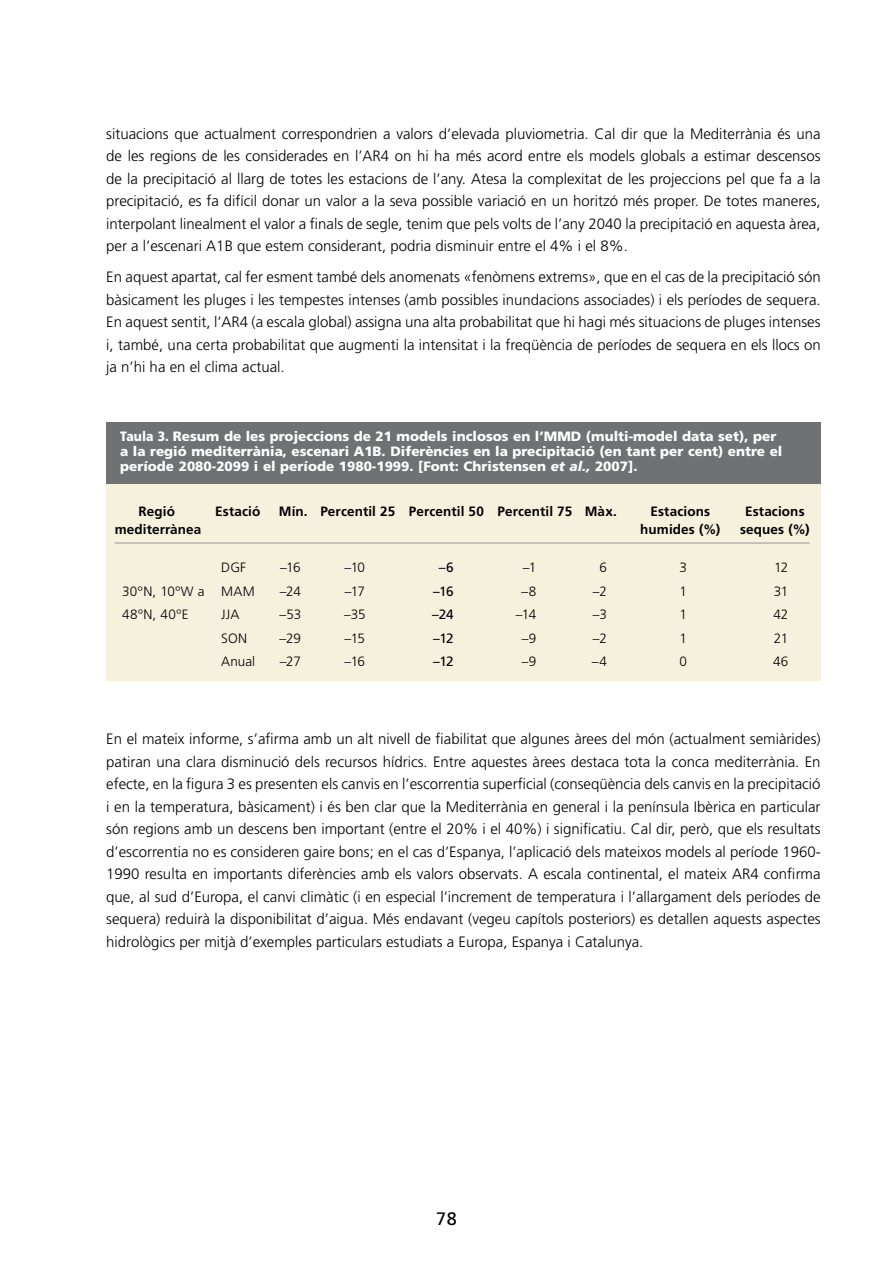
<style>
.page{position:relative;width:893px;height:1263px;background:#fff}
.page>*{position:absolute;margin:0;border:0;box-sizing:border-box;transform-origin:0 0}
.t1{font:18px "Frutiger LT Std";color:#000}
.t2{font:300 15px/22.5px "Frutiger LT Std";color:#000;text-align:justify}
.t3{font:900 13.5px/15px "Frutiger LT Std";color:#fff;scale:.9 1}
.t4{font:700 13.5px "Frutiger LT Std";letter-spacing:.01em;color:#000}
.t5{font:300 13.5px "Frutiger LT Std";color:#000}
.t6{font:13.5px "Frutiger LT Std";letter-spacing:-.04em;color:#000}
.t7{font:300 13.5px "Frutiger LT Std";letter-spacing:.025em;color:#000}
.t8{font:300 13.5px "Frutiger LT Std";letter-spacing:.035em;color:#000}
.s1{font-style:italic}
</style>
<div class="page">
<div style="left:106px;top:460px;width:715px;height:220px;background:#f5f1dd"></div>
<div style="left:106px;top:422px;width:715px;height:62px;background:#707173"></div>
<hr style="left:115px;top:542px;width:695px;height:2px;background:#9c9d9f">
<p class="t2" style="left:106px;top:123px;width:716px">situacions que actualment correspondrien a valors d’elevada pluviometria. Cal dir que la Mediterrània és una de les regions de les considerades en l’AR4 on hi ha més acord entre els models globals a estimar descensos de la precipitació al llarg de totes les estacions de l’any. Atesa la complexitat de les projeccions pel que fa a la precipitació, es fa difícil donar un valor a la seva possible variació en un horitzó més proper. De totes maneres, interpolant linealment el valor a finals de segle, tenim que pels volts de l’any 2040 la precipitació en aquesta àrea, per a l’escenari A1B que estem considerant, podria disminuir entre el 4% i el 8%.</p>
<p class="t2" style="left:106px;top:266px;width:716px">En aquest apartat, cal fer esment també dels anomenats «fenòmens extrems», que en el cas de la precipitació són bàsicament les pluges i les tempestes intenses (amb possibles inundacions associades) i els períodes de sequera.<br>En aquest sentit, l’AR4 (a escala global) assigna una alta probabilitat que hi hagi més situacions de pluges intenses i, també, una certa probabilitat que augmenti la intensitat i la freqüència de períodes de sequera en els llocs on ja n’hi ha en el clima actual.</p>
<p class="t3" style="left:120px;top:429px;width:737px">Taula 3. Resum de les projeccions de 21 models inclosos en l’MMD (multi-model data set), per a la regió mediterrània, escenari A1B. Diferències en la precipitació (en tant per cent) entre el període 2080-2099 i el període 1980-1999. [Font: Christensen <span class="s1">et al.,</span> 2007].</p>
<p class="t4" style="left:139px;top:503px;width:38px">Regió</p>
<p class="t4" style="left:215px;top:503px;width:47px">Estació</p>
<p class="t4" style="left:279px;top:503px;width:340px">Mín. Percentil 25 Percentil 50 Percentil 75 Màx.</p>
<p class="t4" style="left:650px;top:503px;width:61px">Estacions</p>
<p class="t4" style="left:745px;top:503px;width:61px">Estacions</p>
<p class="t4" style="left:115px;top:521px;width:88px">mediterrànea</p>
<p class="t4" style="left:640px;top:521px;width:82px">humides (%)</p>
<p class="t4" style="left:740px;top:521px;width:71px">seques (%)</p>
<p class="t5" style="left:221px;top:560px;width:26px">DGF</p>
<p class="t5" style="left:280px;top:560px;width:22px">–16</p>
<p class="t5" style="left:344px;top:560px;width:22px">–10</p>
<p class="t6" style="left:439px;top:560px;width:17px">–6</p>
<p class="t5" style="left:523px;top:560px;width:15px">–1</p>
<p class="t5" style="left:599px;top:560px;width:9px">6</p>
<p class="t5" style="left:680px;top:560px;width:9px">3</p>
<p class="t5" style="left:774px;top:560px;width:16px">12</p>
<p class="t7" style="left:122px;top:584px;width:134px">30ºN, 10ºW a MAM</p>
<p class="t5" style="left:280px;top:584px;width:23px">–24</p>
<p class="t5" style="left:345px;top:584px;width:22px">–17</p>
<p class="t6" style="left:433px;top:583px;width:22px">–16</p>
<p class="t5" style="left:521px;top:584px;width:16px">–8</p>
<p class="t5" style="left:593px;top:584px;width:15px">–2</p>
<p class="t5" style="left:680px;top:584px;width:9px">1</p>
<p class="t5" style="left:774px;top:584px;width:16px">31</p>
<p class="t8" style="left:122px;top:607px;width:68px">48ºN, 40ºE</p>
<p class="t5" style="left:221px;top:607px;width:20px">JJA</p>
<p class="t5" style="left:279px;top:607px;width:23px">–53</p>
<p class="t5" style="left:344px;top:607px;width:23px">–35</p>
<p class="t6" style="left:432px;top:607px;width:23px">–24</p>
<p class="t5" style="left:516px;top:607px;width:22px">–14</p>
<p class="t5" style="left:593px;top:607px;width:16px">–3</p>
<p class="t5" style="left:680px;top:607px;width:9px">1</p>
<p class="t5" style="left:773px;top:607px;width:16px">42</p>
<p class="t5" style="left:221px;top:631px;width:27px">SON</p>
<p class="t5" style="left:280px;top:631px;width:23px">–29</p>
<p class="t5" style="left:345px;top:631px;width:22px">–15</p>
<p class="t6" style="left:433px;top:630px;width:22px">–12</p>
<p class="t5" style="left:522px;top:631px;width:16px">–9</p>
<p class="t5" style="left:593px;top:631px;width:15px">–2</p>
<p class="t5" style="left:680px;top:631px;width:9px">1</p>
<p class="t5" style="left:774px;top:631px;width:16px">21</p>
<p class="t5" style="left:221px;top:654px;width:35px">Anual</p>
<p class="t5" style="left:280px;top:654px;width:23px">–27</p>
<p class="t5" style="left:345px;top:654px;width:22px">–16</p>
<p class="t6" style="left:433px;top:654px;width:22px">–12</p>
<p class="t5" style="left:522px;top:654px;width:16px">–9</p>
<p class="t5" style="left:592px;top:654px;width:17px">–4</p>
<p class="t5" style="left:680px;top:654px;width:9px">0</p>
<p class="t5" style="left:773px;top:654px;width:17px">46</p>
<p class="t2" style="left:106px;top:728px;width:716px">En el mateix informe, s’afirma amb un alt nivell de fiabilitat que algunes àrees del món (actualment semiàrides) patiran una clara disminució dels recursos hídrics. Entre aquestes àrees destaca tota la conca mediterrània. En efecte, en la figura 3 es presenten els canvis en l’escorrentia superficial (conseqüència dels canvis en la precipitació i en la temperatura, bàsicament) i és ben clar que la Mediterrània en general i la península Ibèrica en particular són regions amb un descens ben important (entre el 20% i el 40%) i significatiu. Cal dir, però, que els resultats d’escorrentia no es consideren gaire bons; en el cas d’Espanya, l’aplicació dels mateixos models al període 1960- 1990 resulta en importants diferències amb els valors observats. A escala continental, el mateix AR4 confirma que, al sud d’Europa, el canvi climàtic (i en especial l’increment de temperatura i l’allargament dels períodes de sequera) reduirà la disponibilitat d’aigua. Més endavant (vegeu capítols posteriors) es detallen aquests aspectes hidrològics per mitjà d’exemples particulars estudiats a Europa, Espanya i Catalunya.</p>
<p class="t1" style="left:436px;top:1208px;width:22px">78</p>
</div>
